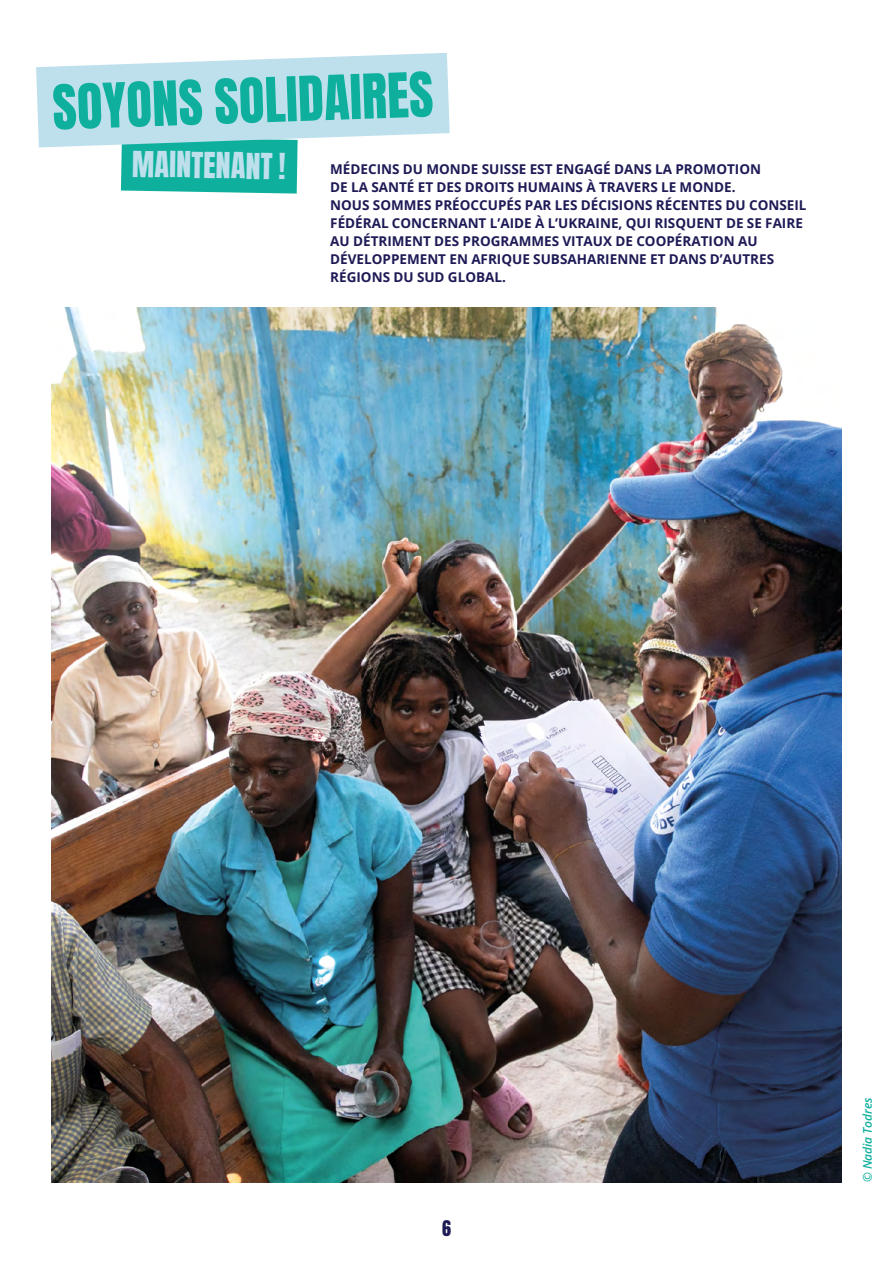
<style>
.page{position:relative;width:893px;height:1263px;background:#fff}
.page>*{position:absolute;margin:0;border:0;box-sizing:border-box;transform-origin:0 0}
.t1{font:52.5px "Anton";color:#0eb09d}
.t2{font:30px "Anton";color:#bee0ed}
.t3{font:18px "Anton";color:#1d1a55}
.t4{font:700 13.5px/18px "Open Sans";color:#1d1a55}
.t5{font:italic 600 12px "Open Sans";letter-spacing:-.01em;color:#0eb09d}
</style>
<div class="page">
<img style="left:51px;top:308px;width:791px;height:874px">
<svg style="left:36px;top:53px;width:414px;height:141px"></svg>
<h1 class="t1" style="left:52px;top:81px;width:382px;rotate:-2deg">SOYONS SOLIDAIRES</h1>
<p class="t4" style="left:330px;top:160px;width:478px">MÉDECINS DU MONDE SUISSE EST ENGAGÉ DANS LA PROMOTION<br>DE LA SANTÉ ET DES DROITS HUMAINS À TRAVERS LE MONDE.<br>NOUS SOMMES PRÉOCCUPÉS PAR LES DÉCISIONS RÉCENTES DU CONSEIL FÉDÉRAL CONCERNANT L’AIDE À L’UKRAINE, QUI RISQUENT DE SE FAIRE AU DÉTRIMENT DES PROGRAMMES VITAUX DE COOPÉRATION AU DÉVELOPPEMENT EN AFRIQUE SUBSAHARIENNE ET DANS D’AUTRES RÉGIONS DU SUD GLOBAL.</p>
<h2 class="t2" style="left:132px;top:149px;width:155px;rotate:1deg">MAINTENANT !</h2>
<h3 class="t3" style="left:442px;top:1219px;width:10px">6</h3>
<p class="t5" style="left:859px;top:1182px;width:86px;rotate:-90deg">© Nadia Todres</p>
</div>
